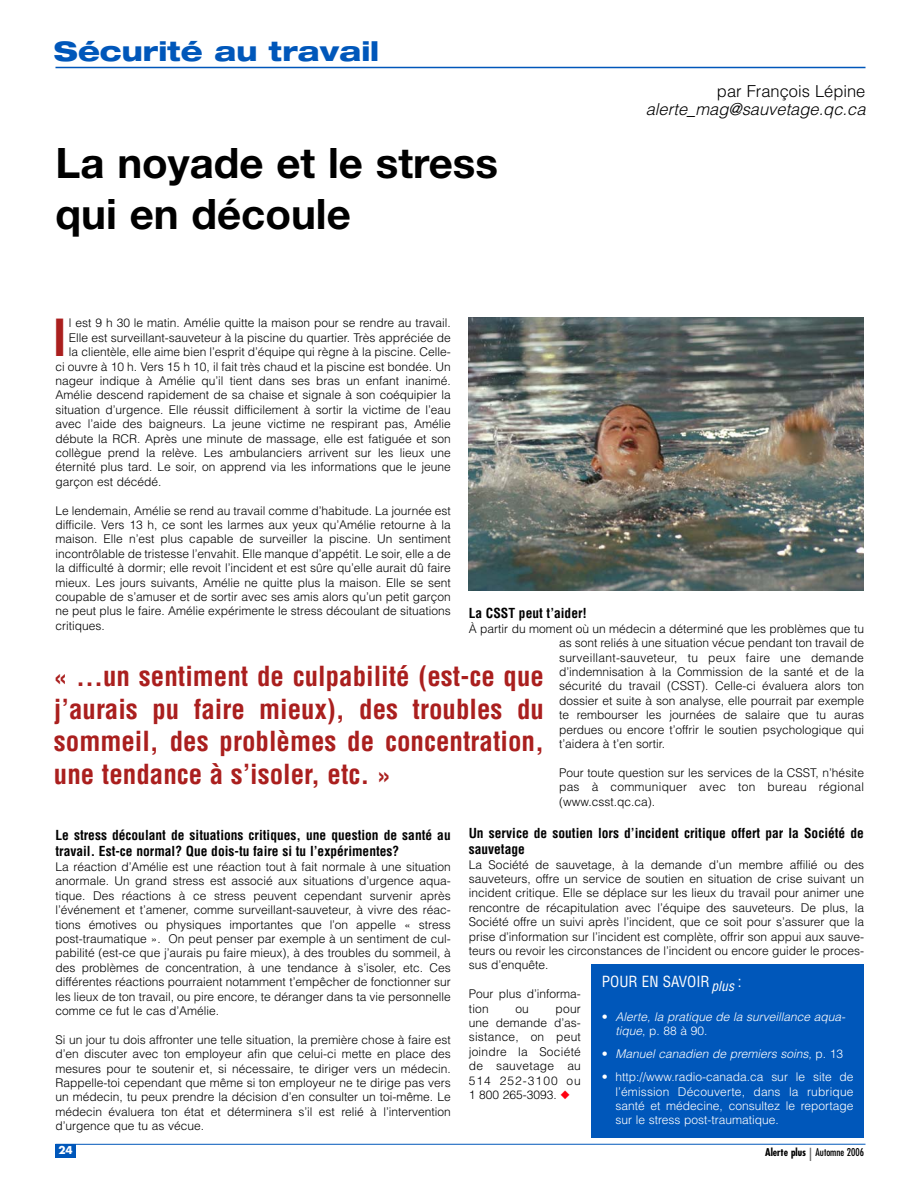
<style>
.page{position:relative;width:918px;height:1188px;background:#fff}
.page>*{position:absolute;margin:0;border:0;box-sizing:border-box;transform-origin:0 0}
.t1{font:700 condensed 49.8px "Helvetica";color:#aa1f1e}
.t2{font:700 42px/50.4px "Helvetica Neue";color:#000}
.t3{font:700 condensed 27px/32.4px "Helvetica";color:#aa1f1e;text-align:justify}
.t4{font:800 expanded 27px "Helvetica Neue";color:#0057ba}
.t5{font:italic 300 16.5px "Helvetica";color:#000}
.t6{font:300 16.5px "Helvetica";color:#000}
.t7{font:condensed 15px "Helvetica";color:#fff}
.t8{font:700 condensed 13.5px/16.2px "Helvetica";color:#000}
.t9{font:300 12px/14.4px "Helvetica";color:#000;text-align:justify}
.t10{font:300 12px/14.4px "Helvetica";color:#fff;text-align:justify}
.t11{font:italic 300 12px/14.4px "Helvetica";color:#fff}
.t12{font:condensed 10.5px "Futura";color:#000}
.t13{font:700 10.5px "Futura";color:#fff}
.s1{font-style:normal}
.s2{color:#ff0111}
.s3{font-weight:700}
</style>
<div class="page">
<svg style="left:810px;top:1148px;width:1px;height:13px"></svg>
<hr style="left:55px;top:1144px;width:810px;height:1px;background:#0057ba">
<div style="left:56px;top:1144px;width:20px;height:13px;background:#0057ba"></div>
<hr style="left:56px;top:67px;width:810px;height:1px;background:#0057ba">
<div style="left:591px;top:964px;width:273px;height:174px;background:#0057ba"></div>
<img style="left:468px;top:317px;width:396px;height:273px">
<h3 class="t4" style="left:54px;top:42px;width:327px">Sécurité au travail</h3>
<h2 class="t2" style="left:55px;top:142px;width:444px">La noyade et le stress qui en découle</h2>
<h3 class="t6" style="left:717px;top:85px;width:150px">par François Lépine</h3>
<h3 class="t5" style="left:646px;top:103px;width:225px">alerte_mag@sauvetage.qc.ca</h3>
<h1 class="t1" style="left:53px;top:319px;width:15px">I</h1>
<p class="t9" style="left:69px;top:317px;width:383px">l est 9 h 30 le matin. Amélie quitte la maison pour se rendre au travail.</p>
<p class="t9" style="left:69px;top:331px;width:383px">Elle est surveillant-sauveteur à la piscine du quartier. Très appréciée de</p>
<p class="t9" style="left:69px;top:346px;width:383px">la clientèle, elle aime bien l’esprit d’équipe qui règne à la piscine. Celle-</p>
<p class="t9" style="left:55px;top:360px;width:397px">ci ouvre à 10 h. Vers 15 h 10, il fait très chaud et la piscine est bondée. Un</p>
<p class="t9" style="left:55px;top:375px;width:397px">nageur indique à Amélie qu’il tient dans ses bras un enfant inanimé.</p>
<p class="t9" style="left:55px;top:389px;width:397px">Amélie descend rapidement de sa chaise et signale à son coéquipier la</p>
<p class="t9" style="left:55px;top:403px;width:397px">situation d’urgence. Elle réussit difficilement à sortir la victime de l’eau</p>
<p class="t9" style="left:55px;top:418px;width:397px">avec l’aide des baigneurs. La jeune victime ne respirant pas, Amélie</p>
<p class="t9" style="left:55px;top:432px;width:397px">débute la RCR. Après une minute de massage, elle est fatiguée et son</p>
<p class="t9" style="left:55px;top:447px;width:397px">collègue prend la relève. Les ambulanciers arrivent sur les lieux une</p>
<p class="t9" style="left:55px;top:461px;width:397px">éternité plus tard. Le soir, on apprend via les informations que le jeune</p>
<p class="t9" style="left:55px;top:475px;width:108px">garçon est décédé.</p>
<p class="t9" style="left:55px;top:504px;width:397px">Le lendemain, Amélie se rend au travail comme d’habitude. La journée est difficile. Vers 13 h, ce sont les larmes aux yeux qu’Amélie retourne à la maison. Elle n’est plus capable de surveiller la piscine. Un sentiment incontrôlable de tristesse l’envahit. Elle manque d’appétit. Le soir, elle a de la difficulté à dormir; elle revoit l’incident et est sûre qu’elle aurait dû faire mieux. Les jours suivants, Amélie ne quitte plus la maison. Elle se sent coupable de s’amuser et de sortir avec ses amis alors qu’un petit garçon ne peut plus le faire. Amélie expérimente le stress découlant de situations critiques.</p>
<p class="t8" style="left:469px;top:606px;width:120px">La CSST peut t’aider!</p>
<p class="t9" style="left:559px;top:623px;width:306px;text-indent:-90px">À partir du moment où un médecin a déterminé que les problèmes que tu as sont reliés à une situation vécue pendant ton travail de surveillant-sauveteur, tu peux faire une demande d’indemnisation à la Commission de la santé et de la sécurité du travail (CSST). Celle-ci évaluera alors ton dossier et suite à son analyse, elle pourrait par exemple te rembourser les journées de salaire que tu auras perdues ou encore t’offrir le soutien psychologique qui t’aidera à t’en sortir.</p>
<p class="t9" style="left:559px;top:767px;width:306px">Pour toute question sur les services de la CSST, n’hésite pas à communiquer avec ton bureau régional (www.csst.qc.ca).</p>
<p class="t8" style="left:469px;top:826px;width:397px">Un service de soutien lors d’incident critique offert par la Société de sauvetage</p>
<p class="t9" style="left:469px;top:858px;width:397px">La Société de sauvetage, à la demande d’un membre affilié ou des sauveteurs, offre un service de soutien en situation de crise suivant un incident critique. Elle se déplace sur les lieux du travail pour animer une rencontre de récapitulation avec l’équipe des sauveteurs. De plus, la Société offre un suivi après l’incident, que ce soit pour s’assurer que la prise d’information sur l’incident est complète, offrir son appui aux sauve&shy;teurs ou revoir les circonstances de l’incident ou encore guider le proces&shy;sus d’enquête.</p>
<p class="t9" style="left:469px;top:988px;width:114px">Pour plus d’informa&shy;tion</p>
<h3 class="t3" style="left:54px;top:663px;width:492px">« ...un sentiment de culpabilité (est-ce que j’aurais pu faire mieux), des troubles du sommeil, des problèmes de concentration, une tendance à s’isoler, etc. »</h3>
<p class="t8" style="left:55px;top:828px;width:397px">Le stress découlant de situations critiques, une question de santé au travail. Est-ce normal? Que dois-tu faire si tu l’expérimentes?</p>
<p class="t9" style="left:55px;top:861px;width:397px">La réaction d’Amélie est une réaction tout à fait normale à une situation anormale. Un grand stress est associé aux situations d’urgence aqua&shy;tique. Des réactions à ce stress peuvent cependant survenir après l’événement et t’amener, comme surveillant-sauveteur, à vivre des réac&shy;tions émotives ou physiques importantes que l’on appelle « stress post-traumatique ». On peut penser par exemple à un sentiment de cul&shy;pabilité (est-ce que j’aurais pu faire mieux), à des troubles du sommeil, à des problèmes de concentration, à une tendance à s’isoler, etc. Ces différentes réactions pourraient notamment t’empêcher de fonctionner sur les lieux de ton travail, ou pire encore, te déranger dans ta vie personnelle comme ce fut le cas d’Amélie.</p>
<p class="t9" style="left:55px;top:1033px;width:397px">Si un jour tu dois affronter une telle situation, la première chose à faire est d’en discuter avec ton employeur afin que celui-ci mette en place des mesures pour te soutenir et, si nécessaire, te diriger vers un médecin.<br>Rappelle-toi cependant que même si ton employeur ne te dirige pas vers un médecin, tu peux prendre la décision d’en consulter un toi-même. Le médecin évaluera ton état et déterminera s’il est relié à l’intervention d’urgence que tu as vécue.</p>
<p class="t7" style="left:602px;top:975px;width:141px">POUR EN SAVOIR<sub>plus</sub> :</p>
<p class="t11" style="left:615px;top:1010px;width:233px;text-indent:-14px"><span class="s1">•</span> Alerte, la pratique de la surveillance aqua&shy;tique<span class="s1">, p . 8 8 à 9 0 .</span></p>
<p class="t11" style="left:602px;top:1048px;width:243px"><span class="s1">•</span> Manuel canadien de premiers soins, <span class="s1">p . 1 3</span></p>
<p class="t10" style="left:615px;top:1071px;width:240px;text-indent:-14px">• http://www.radio-canada.ca sur le site de l’émission Découverte, dans la rubrique santé et médecine, consultez le reportage sur le stress post-traumatique.</p>
<p class="t9" style="left:469px;top:1002px;width:114px;text-indent:87px">pour une demande d’as&shy;sistance, on peut joindre la Société de sauvetage au 514 252-3100 ou 1 800 265-3093. <span class="s2">◆</span></p>
<p class="t9" style="left:515px;top:1002px;width:15px">ou</p>
<p class="t13" style="left:58px;top:1145px;width:16px">24</p>
<p class="t12" style="left:765px;top:1148px;width:100px"><span class="s3">Alerte plus</span> Automne 2006</p>
</div>
